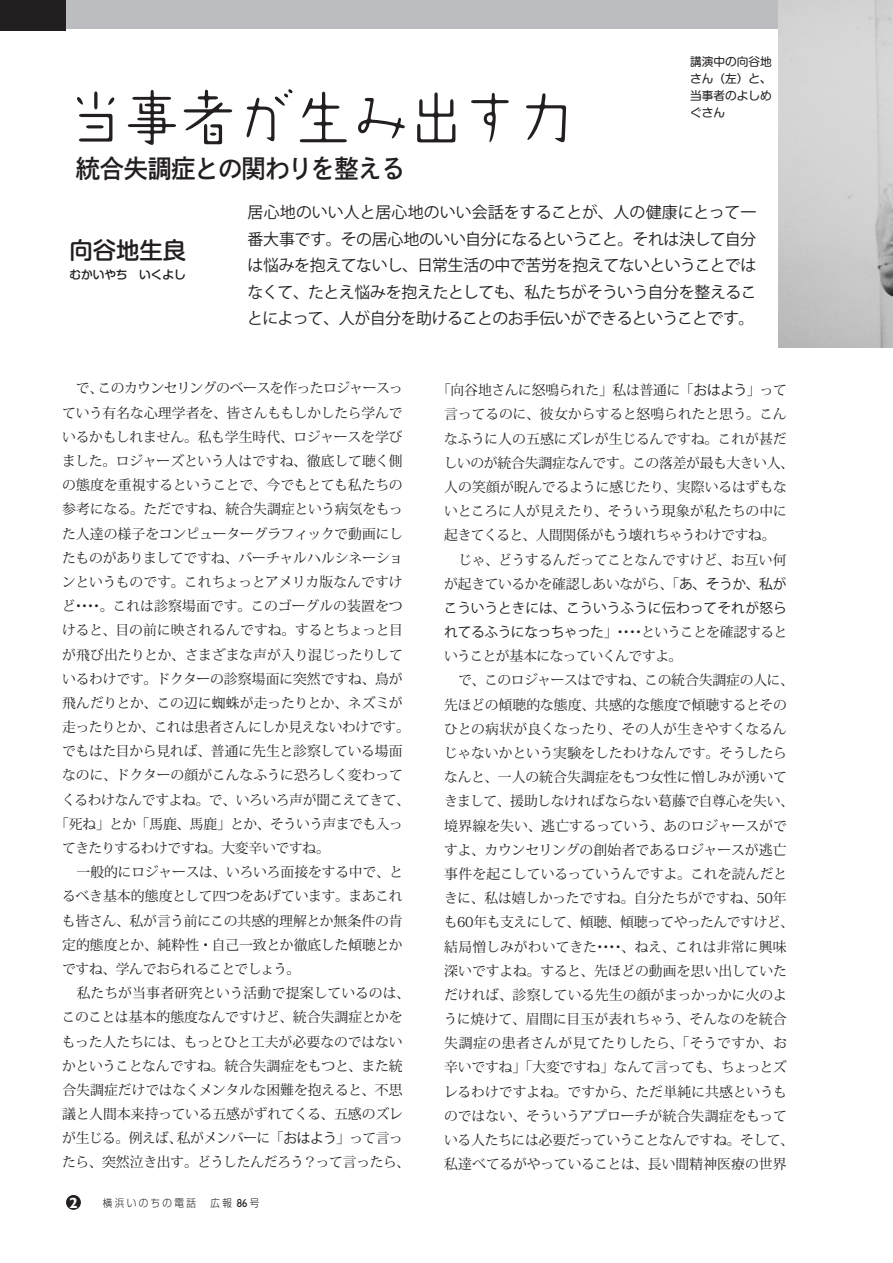
<style>
.page{position:relative;width:893px;height:1263px;background:#fff}
.page>*{position:absolute;margin:0;border:0;box-sizing:border-box;transform-origin:0 0}
.t1{font:300 59.55px "Haru Gaku Std";letter-spacing:-.055em;color:#231f20}
.t2{font:25.5px "Shuei Go Kin Std B";letter-spacing:-.03em;color:#231f20;scale:.95 1}
.t3{font:500 23.4px "Shin M Go Pro";color:#231f20}
.t4{font:15.9px/26.5px "Koz Go Pro";letter-spacing:-.035em;color:#231f20;text-align:justify}
.t5{font:700 14.85px "Humanist 521 BT";color:#fff}
.t6{font:13.8px/24.2px "Koz Min Pro";letter-spacing:-.015em;color:#231f20}
.t7{font:13.8px "Koz Min Pro";letter-spacing:-.04em;color:#231f20}
.t8{font:13.8px "Koz Min Pro";letter-spacing:.005em;color:#231f20}
.t9{font:13.8px "Koz Min Pro";letter-spacing:-.035em;color:#231f20}
.t10{font:13.8px "Koz Go Pro";letter-spacing:-.005em;color:#231f20}
.t11{font:13.8px "Koz Min Pro";letter-spacing:-.045em;color:#231f20}
.t12{font:11.7px/17px "Shin M Go Pro";letter-spacing:-.005em;color:#231f20;text-align:justify}
.t13{font:500 11.7px "Shin M Go Pro";letter-spacing:-.005em;color:#231f20}
.t14{font:300 10.65px "Shin Go Pr 6";letter-spacing:.25em;color:#231f20;scale:.9 1}
.s1{font-family:"Koz Go Pro"}
.s2{font-family:"Humanist 521 BT";font-weight:400;font-size:11.7px}
</style>
<div class="page">
<div style="left:0;top:0;width:893px;height:28px;background:#bcbdc0"></div>
<div style="left:0;top:0;width:65px;height:30px;background:#231f20"></div>
<img style="left:778px;top:0;width:115px;height:347px">
<div style="left:66px;top:1195px;width:15px;height:15px;background:#231f20;border-radius:50%"></div>
<h1 class="t1" style="left:66px;top:84px;width:512px">当事者が生み出す力</h1>
<h2 class="t2" style="left:76px;top:150px;width:348px">統合失調症との関わりを整える</h2>
<p class="t12" style="left:690px;top:52px;width:83px">講演中の向谷地さん（左）と、当事者のよしめぐさん</p>
<h3 class="t3" style="left:69px;top:231px;width:118px">向谷地生良</h3>
<p class="t13" style="left:69px;top:265px;width:118px">むかいやち　いくよし</p>
<p class="t4" style="left:247px;top:199px;width:511px">居心地のいい人と居心地のいい会話をすることが、人の健康にとって一番大事です。その居心地のいい自分になるということ。それは決して自分は悩みを抱えてないし、日常生活の中で苦労を抱えてないということではなくて、たとえ悩みを抱えたとしても、私たちがそういう自分を整えることによって、人が自分を助けることのお手伝いができるということです。</p>
<p class="t7" style="left:62px;top:379px;width:342px">　で、このカウンセリングのベースを作ったロジャースっ</p>
<p class="t6" style="left:62px;top:400px;width:342px">ていう有名な心理学者を、皆さんももしかしたら学んで</p>
<p class="t6" style="left:62px;top:424px;width:342px">いるかもしれません。私も学生時代、ロジャースを学び</p>
<p class="t6" style="left:62px;top:448px;width:342px">ました。ロジャーズという人はですね、徹底して聴く側</p>
<p class="t6" style="left:62px;top:473px;width:342px">の態度を重視するということで、今でもとても私たちの</p>
<p class="t6" style="left:62px;top:497px;width:342px">参考になる。ただですね、統合失調症という病気をもっ</p>
<p class="t6" style="left:62px;top:521px;width:342px">た人達の様子をコンピューターグラフィックで動画にし</p>
<p class="t6" style="left:62px;top:545px;width:343px">たものがありましてですね、バーチャルハルシネーショ</p>
<p class="t6" style="left:62px;top:569px;width:342px">ンというものです。これちょっとアメリカ版なんですけ</p>
<p class="t8" style="left:62px;top:596px;width:342px">ど････。これは診察場面です。このゴーグルの装置をつ</p>
<p class="t6" style="left:62px;top:618px;width:342px">けると、目の前に映されるんですね。するとちょっと目</p>
<p class="t6" style="left:62px;top:642px;width:342px">が飛び出たりとか、さまざまな声が入り混じったりして</p>
<p class="t6" style="left:62px;top:666px;width:342px">いるわけです。ドクターの診察場面に突然ですね、鳥が</p>
<p class="t6" style="left:62px;top:690px;width:342px">飛んだりとか、この辺に蜘蛛が走ったりとか、ネズミが</p>
<p class="t6" style="left:62px;top:714px;width:349px">走ったりとか、これは患者さんにしか見えないわけです。</p>
<p class="t6" style="left:62px;top:739px;width:342px">でもはた目から見れば、普通に先生と診察している場面</p>
<p class="t6" style="left:62px;top:763px;width:342px">なのに、ドクターの顔がこんなふうに恐ろしく変わって</p>
<p class="t6" style="left:62px;top:787px;width:350px">くるわけなんですよね。で、いろいろ声が聞こえてきて、</p>
<p class="t7" style="left:55px;top:814px;width:349px">「死ね」とか「馬鹿、馬鹿」とか、そういう声までも入っ</p>
<p class="t9" style="left:62px;top:838px;width:269px">てきたりするわけですね。大変辛いですね。</p>
<p class="t6" style="left:62px;top:859px;width:342px">　一般的にロジャースは、いろいろ面接をする中で、と</p>
<p class="t6" style="left:62px;top:884px;width:342px">るべき基本的態度として四つをあげています。まあこれ</p>
<p class="t6" style="left:62px;top:908px;width:342px">も皆さん、私が言う前にこの共感的理解とか無条件の肯</p>
<p class="t6" style="left:62px;top:932px;width:342px">定的態度とか、純粋性・自己一致とか徹底した傾聴とか</p>
<p class="t11" style="left:62px;top:959px;width:240px">ですね、学んでおられることでしょう。</p>
<p class="t8" style="left:62px;top:983px;width:349px">　私たちが当事者研究という活動で提案しているのは、</p>
<p class="t6" style="left:62px;top:1005px;width:342px">このことは基本的態度なんですけど、統合失調症とかを</p>
<p class="t6" style="left:62px;top:1029px;width:342px">もった人たちには、もっとひと工夫が必要なのではない</p>
<p class="t6" style="left:62px;top:1053px;width:342px">かということなんですね。統合失調症をもつと、また統</p>
<p class="t6" style="left:62px;top:1077px;width:342px">合失調症だけではなくメンタルな困難を抱えると、不思</p>
<p class="t6" style="left:62px;top:1101px;width:342px">議と人間本来持っている五感がずれてくる、五感のズレ</p>
<p class="t9" style="left:62px;top:1128px;width:342px">が生じる。例えば、私がメンバーに「<span class="s1">おはよう</span>」って言っ</p>
<p class="t6" style="left:62px;top:1150px;width:349px">たら、突然泣き出す。どうしたんだろう？って言ったら、</p>
<p class="t5" style="left:69px;top:1194px;width:10px">2</p>
<p class="t14" style="left:103px;top:1194px;width:175px">横浜いのちの電話　広報 <span class="s2">86</span>号</p>
<p class="t6" style="left:444px;top:378px;width:352px;text-indent:-7px">「向谷地さんに怒鳴られた」私は普通に「<span class="s1">おはよう</span>」って言ってるのに、彼女からすると怒鳴られたと思う。こんなふうに人の五感にズレが生じるんですね。これが甚だしいのが統合失調症なんです。この落差が最も大きい人、人の笑顔が睨んでるように感じたり、実際いるはずもないところに人が見えたり、そういう現象が私たちの中に起きてくると、人間関係がもう壊れちゃうわけですね。<br>　じゃ、どうするんだってことなんですけど、お互い何が起きているかを確認しあいながら、「<span class="s1">あ、そうか、私が</span></p>
<p class="t10" style="left:444px;top:599px;width:345px">こういうときには、こういうふうに伝わってそれが怒ら</p>
<p class="t6" style="left:444px;top:619px;width:352px"><span class="s1">れてるふうになっちゃった</span>」････ということを確認するということが基本になっていくんですよ。<br>　で、このロジャースはですね、この統合失調症の人に、先ほどの傾聴的な態度、共感的な態度で傾聴するとそのひとの病状が良くなったり、その人が生きやすくなるんじゃないかという実験をしたわけなんです。そうしたらなんと、一人の統合失調症をもつ女性に憎しみが湧いてきまして、援助しなければならない葛藤で自尊心を失い、境界線を失い、逃亡するっていう、あのロジャースがですよ、カウンセリングの創始者であるロジャースが逃亡事件を起こしているっていうんですよ。これを読んだときに、私は嬉しかったですね。自分たちがですね、50年も60年も支えにして、傾聴、傾聴ってやったんですけど、結局憎しみがわいてきた････、ねえ、これは非常に興味深いですよね。すると、先ほどの動画を思い出していただければ、診察している先生の顔がまっかっかに火のように焼けて、眉間に目玉が表れちゃう、そんなのを統合失調症の患者さんが見てたりしたら、「そうですか、お辛いですね」「大変ですね」なんて言っても、ちょっとズレるわけですよね。ですから、ただ単純に共感というものではない、そういうアプローチが統合失調症をもっている人たちには必要だっていうことなんですね。そして、私達べてるがやっていることは、長い間精神医療の世界</p>
</div>
